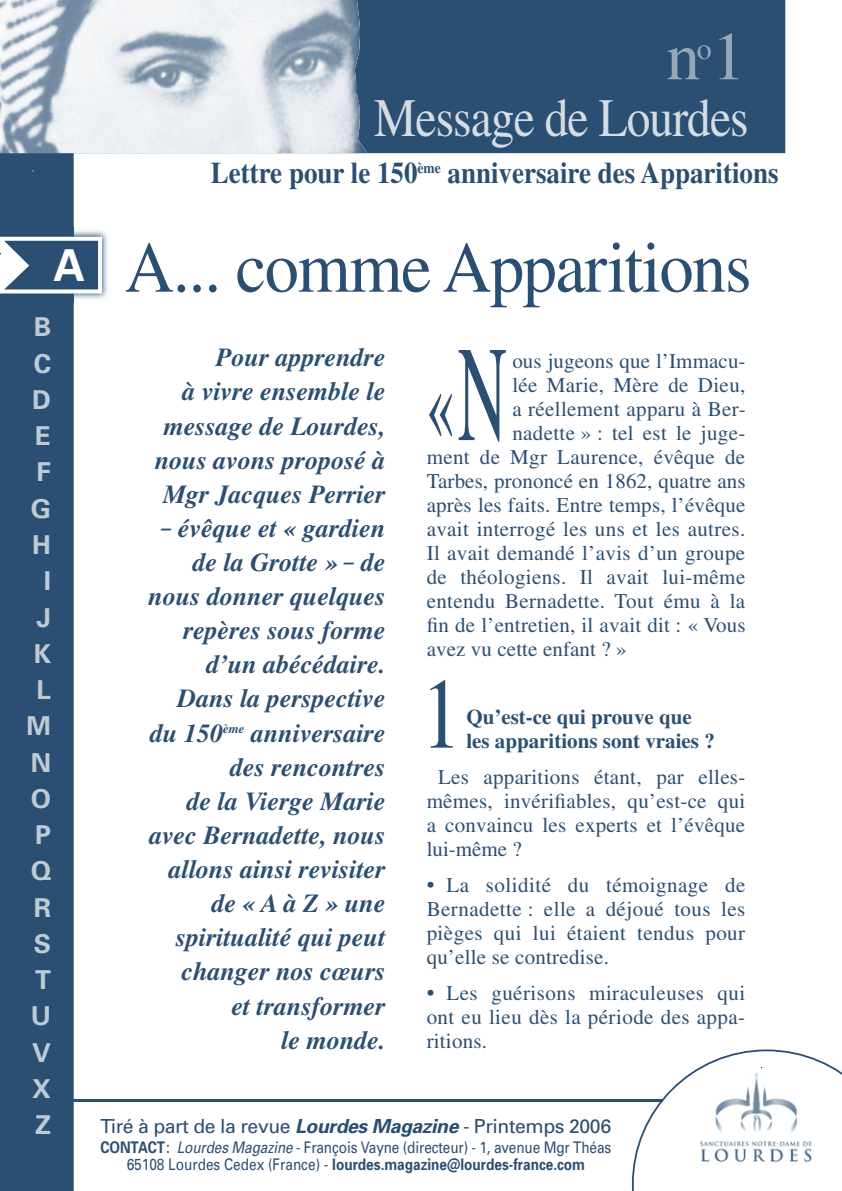
<style>
.page{position:relative;width:842px;height:1191px;background:#fff}
.page>*{position:absolute;margin:0;border:0;box-sizing:border-box;transform-origin:0 0}
.t1{font:111.2px "Times";color:#2b4f72;scale:.5 1}
.t2{font:100px "Times";color:#2b4f72;scale:.8 1}
.t3{font:72px "Times";letter-spacing:-.02em;color:#2b4f72;scale:.95 1}
.t4{font:68px "Times";color:#95a7b9}
.t5{font:54px "Times";letter-spacing:-.02em;color:#d5dce3;scale:.88 1}
.t6{font:700 44px "Univers";color:#fff}
.t7{font:700 30px "Times";color:#2b4f72;scale:.9 1}
.t8{font:30px "Times";color:#95a7b9}
.t9{font:italic 700 26px/34.2px "Times";color:#2b4f72;text-align:right}
.t10{font:700 26px/36.2px "Univers";color:#bfcad5;text-align:right}
.t11{font:21px/24px "Times";letter-spacing:.015em;color:#2b4f72;text-align:justify}
.t12{font:700 21px/24px "Times";color:#2b4f72}
.t13{font:19.4px "Univers";letter-spacing:-.02em;color:#2b4f72}
.t14{font:16px/17px "Univers";letter-spacing:-.01em;color:#2b4f72;text-align:center;scale:.85 1}
.s1{font-size:20px}
.s2{font-size:136px}
.s3{font-size:22px}
.s4{font-weight:700;font-style:italic}
.s5{font-weight:700}
.s6{font-style:italic}
</style>
<div class="page">
<div style="left:0;top:153px;width:74px;height:1038px;background:#2b4f72"></div>
<hr style="left:74px;top:1099px;width:589px;height:2px;background:#2b4f72">
<svg style="left:632px;top:1049px;width:210px;height:142px"></svg>
<div style="left:367px;top:0;width:418px;height:153px;background:#2b4f72"></div>
<img style="left:0;top:0;width:367px;height:153px">
<img style="left:0;top:228px;width:108px;height:75px">
<div style="left:2px;top:239px;width:98px;height:52px;background:#2b4f72"></div>
<svg style="left:29px;top:289px;width:71px;height:4px"></svg>
<hr style="left:98px;top:239px;width:4px;height:52px;background:#fff">
<svg style="left:29px;top:237px;width:71px;height:4px"></svg>
<svg style="left:0;top:237px;width:29px;height:56px"></svg>
<img style="left:698px;top:1072px;width:117px;height:91px">
<h3 class="t4" style="left:666px;top:18px;width:81px">n1</h3>
<h3 class="t8" style="left:697px;top:33px;width:16px">o</h3>
<h3 class="t5" style="left:374px;top:87px;width:427px">Message de Lourdes</h3>
<h3 class="t7" style="left:211px;top:155px;width:632px">Lettre pour le 150<sup>ème</sup> anniversaire des Apparitions</h3>
<h3 class="t6" style="left:53px;top:237px;width:33px">A</h3>
<p class="t10" style="left:26px;top:308px;width:26px">B<br>C<br>D<br>E<br>F<br>G<br>H<br>I<br>J<br>K<br>L<br>M<br>N<br>O<br>P<br>Q<br>R<br>S<br>T<br>U<br>V<br>X<br>Z</p>
<h3 class="t3" style="left:125px;top:227px;width:661px">A... comme Apparitions</h3>
<p class="t9" style="left:155px;top:340px;width:232px">Pour apprendre<br>à vivre ensemble le message de Lourdes, nous avons proposé à<br>Mgr Jacques Perrier</p>
<p class="t9" style="left:149px;top:510px;width:238px"><span class="s1">–</span> évêque et « gardien de la Grotte » <span class="s1">–</span> de nous donner quelques repères sous forme d’un abécédaire.<br>Dans la perspective du 150<sup>ème</sup> anniversaire des rencontres<br>de la Vierge Marie avec Bernadette, nous allons ainsi revisiter de « A à Z » une spiritualité qui peut changer nos cœurs<br>et transformer<br>le monde.</p>
<h1 class="t1" style="left:427px;top:340px;width:162px">«<span class="s2">N</span></h1>
<p class="t11" style="left:512px;top:349px;width:235px">ous jugeons que l’Immacu-</p>
<p class="t11" style="left:512px;top:373px;width:235px">lée Marie, Mère de Dieu,</p>
<p class="t11" style="left:512px;top:397px;width:235px">a réellement apparu à Ber-</p>
<p class="t11" style="left:512px;top:421px;width:235px">nadette » : tel est le juge-</p>
<p class="t11" style="left:427px;top:445px;width:320px">ment de Mgr Laurence, évêque de</p>
<p class="t11" style="left:427px;top:469px;width:320px">Tarbes, prononcé en 1862, quatre ans</p>
<p class="t11" style="left:427px;top:493px;width:320px">après les faits. Entre temps, l’évêque</p>
<p class="t11" style="left:427px;top:517px;width:320px">avait interrogé les uns et les autres.</p>
<p class="t11" style="left:427px;top:541px;width:320px">Il avait demandé l’avis d’un groupe</p>
<p class="t11" style="left:427px;top:565px;width:320px">de théologiens. Il avait lui-même</p>
<p class="t11" style="left:427px;top:589px;width:320px">entendu Bernadette. Tout ému à la</p>
<p class="t11" style="left:427px;top:613px;width:320px">fin de l’entretien, il avait dit : « Vous</p>
<p class="t11" style="left:427px;top:637px;width:202px">avez vu cette enfant ? »</p>
<h2 class="t2" style="left:421px;top:658px;width:51px">1</h2>
<p class="t12" style="left:466px;top:704px;width:250px">Qu’est-ce qui prouve que les apparitions sont vraies ?</p>
<p class="t11" style="left:427px;top:765px;width:320px;text-indent:11px">Les apparitions étant, par elles&shy;mêmes, invérifiables, qu’est-ce qui a convaincu les experts et l’évêque lui-même ?</p>
<p class="t11" style="left:427px;top:873px;width:320px"><span class="s3">•</span> La solidité du témoignage de Bernadette : elle a déjoué tous les pièges qui lui étaient tendus pour qu’elle se contredise.</p>
<p class="t11" style="left:427px;top:981px;width:320px"><span class="s3">•</span> Les guérisons miraculeuses qui ont eu lieu dès la période des appa&shy;ritions.</p>
<p class="t13" style="left:101px;top:1114px;width:512px">Tiré à part de la revue <span class="s4">Lourdes Magazine</span> - Printemps 2006</p>
<p class="t14" style="left:101px;top:1138px;width:602px"><span class="s5">CONTACT</span>: <span class="s6">Lourdes Magazine</span> - François Vayne (directeur) - 1, avenue Mgr Théas<br>65108 Lourdes Cedex (France) - <span class="s5">lourdes.magazine@lourdes-france.com</span></p>
</div>
